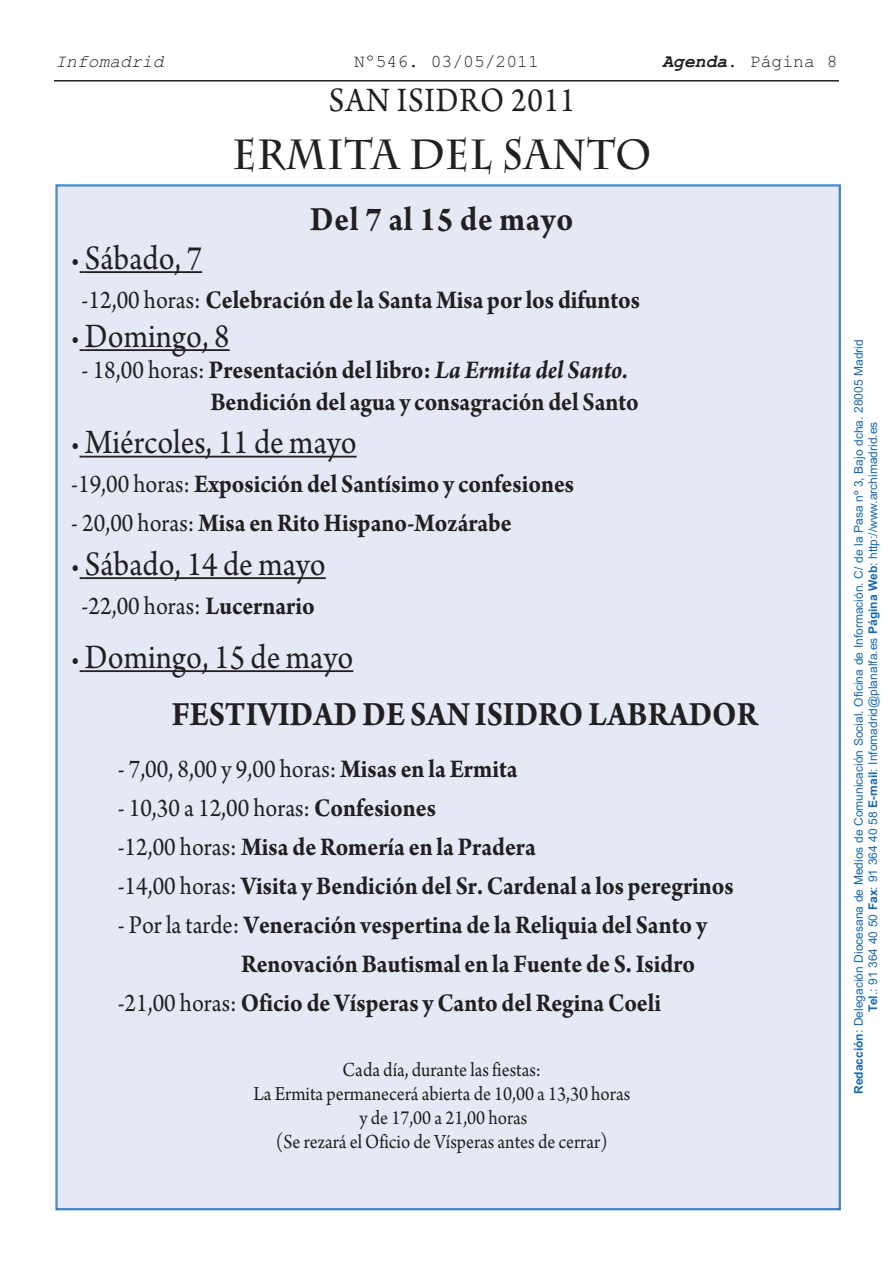
<style>
.page{position:relative;width:893px;height:1263px;background:#fff}
.page>*{position:absolute;margin:0;border:0;box-sizing:border-box;transform-origin:0 0}
.t1{font:700 42px "Charlemagne Std";letter-spacing:.02em;color:#231f20;scale:.9 1}
.t2{font:36px "Arno Pro";color:#231f20;scale:.9 1}
.t3{font:700 36px/57px "Arno Pro";color:#231f20;scale:.9 1}
.t4{font:700 36px "Arno Pro";letter-spacing:.025em;color:#231f20;scale:.9 1}
.t5{font:36px "Arno Pro";letter-spacing:.025em;color:#231f20;scale:.9 1}
.t6{font:700 27px/39px "Arno Pro";color:#231f20;scale:.9 1}
.t7{font:27px "Arno Pro";color:#231f20;scale:.9 1}
.t8{font:21px/24px "Arno Pro";color:#231f20;text-align:center;scale:.9 1}
.t9{font:18px "Courier New";color:#231f20}
.t10{font:italic 18px "Courier New";color:#231f20}
.t11{font:12px/14.4px "Arial";color:#1768b4;text-align:center}
.s1{font-weight:700;font-style:italic}
.s2{font-weight:700}
.s3{font-weight:400}
.s4{font-style:italic}
</style>
<div class="page">
<div style="left:57px;top:186px;width:782px;height:1022px;background:#e4e9f5"></div>
<hr style="left:54px;top:80px;width:785px;height:2px;background:#231f20">
<hr style="left:85px;top:271px;width:117px;height:2px;background:#231f20">
<hr style="left:85px;top:349px;width:145px;height:2px;background:#231f20">
<hr style="left:85px;top:456px;width:272px;height:1px;background:#231f20">
<hr style="left:85px;top:577px;width:241px;height:2px;background:#231f20">
<hr style="left:85px;top:670px;width:268px;height:2px;background:#231f20">
<p class="t10" style="left:55px;top:50px;width:110px">Infomadrid</p>
<p class="t9" style="left:354px;top:50px;width:186px">Nº546. 03/05/2011</p>
<p class="t9" style="left:662px;top:50px;width:176px"><span class="s1">Agenda</span>. Página 8</p>
<h2 class="t5" style="left:329px;top:87px;width:275px">SAN ISIDRO 2011</h2>
<h1 class="t1" style="left:232px;top:130px;width:467px">ERMITA DEL SANTO</h1>
<h2 class="t4" style="left:310px;top:206px;width:294px">Del 7 al 15 de mayo</h2>
<h2 class="t2" style="left:71px;top:244px;width:147px"><span class="s2">·</span> Sábado, 7</h2>
<p class="t6" style="left:82px;top:282px;width:622px"><span class="s3">-12,00 horas:</span> Celebración de la Santa Misa por los difuntos</p>
<h2 class="t2" style="left:71px;top:322px;width:178px"><span class="s2">·</span> Domingo, 8</h2>
<p class="t6" style="left:210px;top:357px;width:478px;line-height:31.5px;text-indent:-129px"><span class="s3">- 18,00 horas:</span> Presentación del libro: <span class="s4">La Ermita del Santo.<br></span>Bendición del agua y consagración del Santo</p>
<h2 class="t2" style="left:71px;top:429px;width:319px"><span class="s2">·</span> Miércoles, 11 de mayo</h2>
<p class="t6" style="left:71px;top:467px;width:560px"><span class="s3">-19,00 horas:</span> Exposición del Santísimo y confesiones</p>
<p class="t6" style="left:71px;top:506px;width:491px"><span class="s3">- 20,00 horas:</span> Misa en Rito Hispano-Mozárabe</p>
<h2 class="t2" style="left:71px;top:550px;width:284px"><span class="s2">·</span> Sábado, 14 de mayo</h2>
<p class="t7" style="left:82px;top:595px;width:260px">-22,00 horas: <span class="s2">Lucernario</span></p>
<h2 class="t3" style="left:172px;top:631px;width:652px;text-indent:-100px">· <span class="s3">Domingo, 15 de mayo<br></span>FESTIVIDAD DE SAN ISIDRO LABRADOR</h2>
<p class="t7" style="left:118px;top:759px;width:446px">- 7,00, 8,00 y 9,00 horas: <span class="s2">Misas en la Ermita</span></p>
<p class="t6" style="left:118px;top:791px;width:686px"><span class="s3">- 10,30 a 12,00 horas:</span> Confesiones<br><span class="s3">-12,00 horas:</span> Misa de Romería en la Pradera<br><span class="s3">-14,00 horas:</span> Visita y Bendición del Sr. Cardenal a los peregrinos</p>
<p class="t6" style="left:118px;top:908px;width:656px"><span class="s3">- Por la tarde:</span> Veneración vespertina de la Reliquia del Santo y</p>
<p class="t6" style="left:241px;top:947px;width:506px">Renovación Bautismal en la Fuente de S. Isidro</p>
<p class="t6" style="left:118px;top:986px;width:605px"><span class="s3">-21,00 horas:</span> Oficio de Vísperas y Canto del Regina Coeli</p>
<p class="t8" style="left:253px;top:1059px;width:420px">Cada día, durante las fiestas:<br>La Ermita permanecerá abierta de 10,00 a 13,30 horas y de 17,00 a 21,00 horas<br>(Se rezará el Oficio de Vísperas antes de cerrar)</p>
<p class="t11" style="left:851px;top:1094px;width:756px;rotate:-90deg"><span class="s2">Redacción</span>: Delegación Diocesana de Medios de Comunicación Social. Oficina de Información. C/ de la Pasa nº 3, Bajo dcha. 28005 Madrid<br><span class="s2">Tel</span>.: 91 364 40 50 <span class="s2">Fax</span>: 91 364 40 58 <span class="s2">E-mail</span>: Infomadrid@planalfa.es <span class="s2">Página Web</span>: http://www.archimadrid.es</p>
</div>
